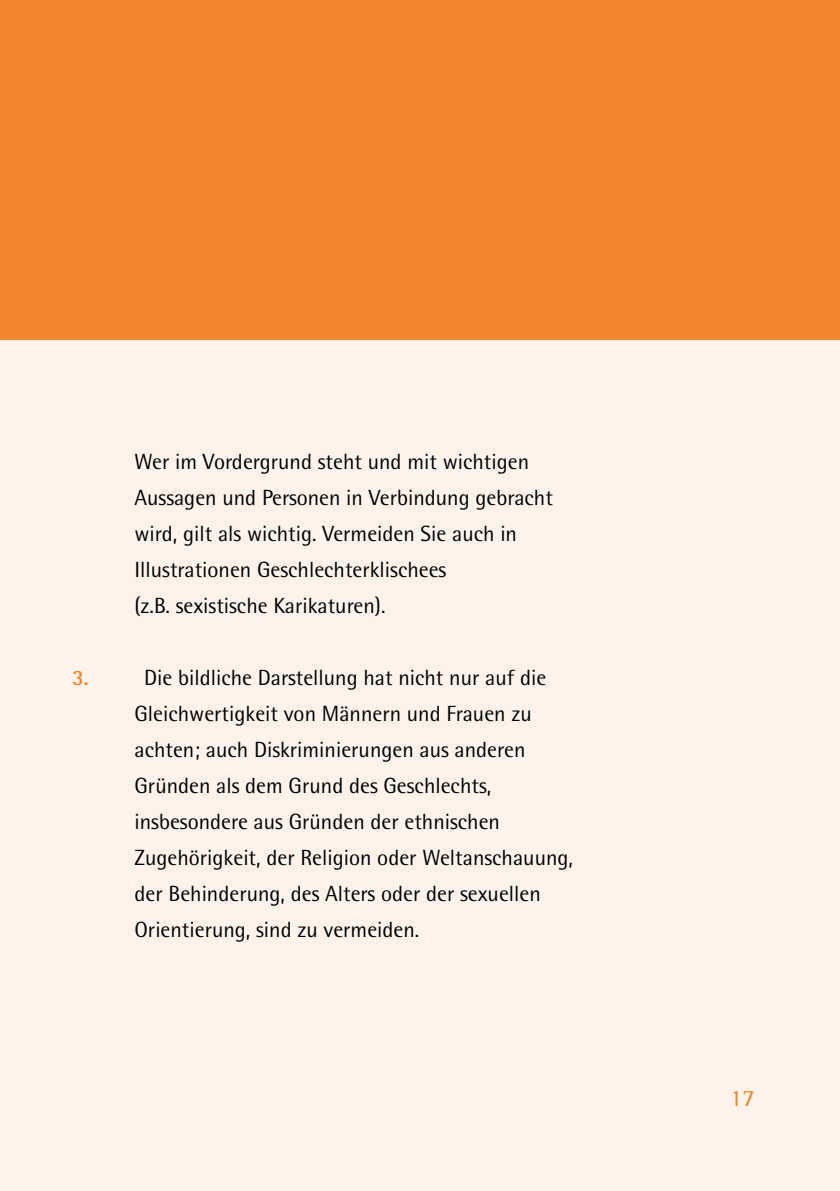
<style>
.page{position:relative;width:840px;height:1191px;background:#fff}
.page>*{position:absolute;margin:0;border:0;box-sizing:border-box;transform-origin:0 0}
.t1{font:24px "Rotis Semi Serif Pro";color:#f1852d}
.t2{font:22px/36px "Rotis Semi Sans Pro";color:#000}
.t3{font:700 22px "Rotis Semi Sans Pro";color:#f1852d}
</style>
<div class="page">
<div style="left:0;top:161px;width:839px;height:1030px;background:#fef3ea"></div>
<div style="left:0;top:0;width:839px;height:339px;background:#f1852d"></div>
<p class="t2" style="left:134px;top:443px;width:419px">Wer im Vordergrund steht und mit wichtigen Aussagen und Personen in Verbindung gebracht wird, gilt als wichtig. Vermeiden Sie auch in Illustrationen Geschlechterklischees<br>(z.B. sexistische Karikaturen).</p>
<p class="t3" style="left:72px;top:664px;width:18px">3.</p>
<p class="t2" style="left:134px;top:659px;width:440px;text-indent:10px">Die bildliche Darstellung hat nicht nur auf die Gleichwertigkeit von Männern und Frauen zu achten; auch Diskriminierungen aus anderen Gründen als dem Grund des Geschlechts, insbesondere aus Gründen der ethnischen Zugehörigkeit, der Religion oder Weltanschauung, der Behinderung, des Alters oder der sexuellen Orientierung, sind zu vermeiden.</p>
<p class="t1" style="left:729px;top:1083px;width:26px">17</p>
</div>
